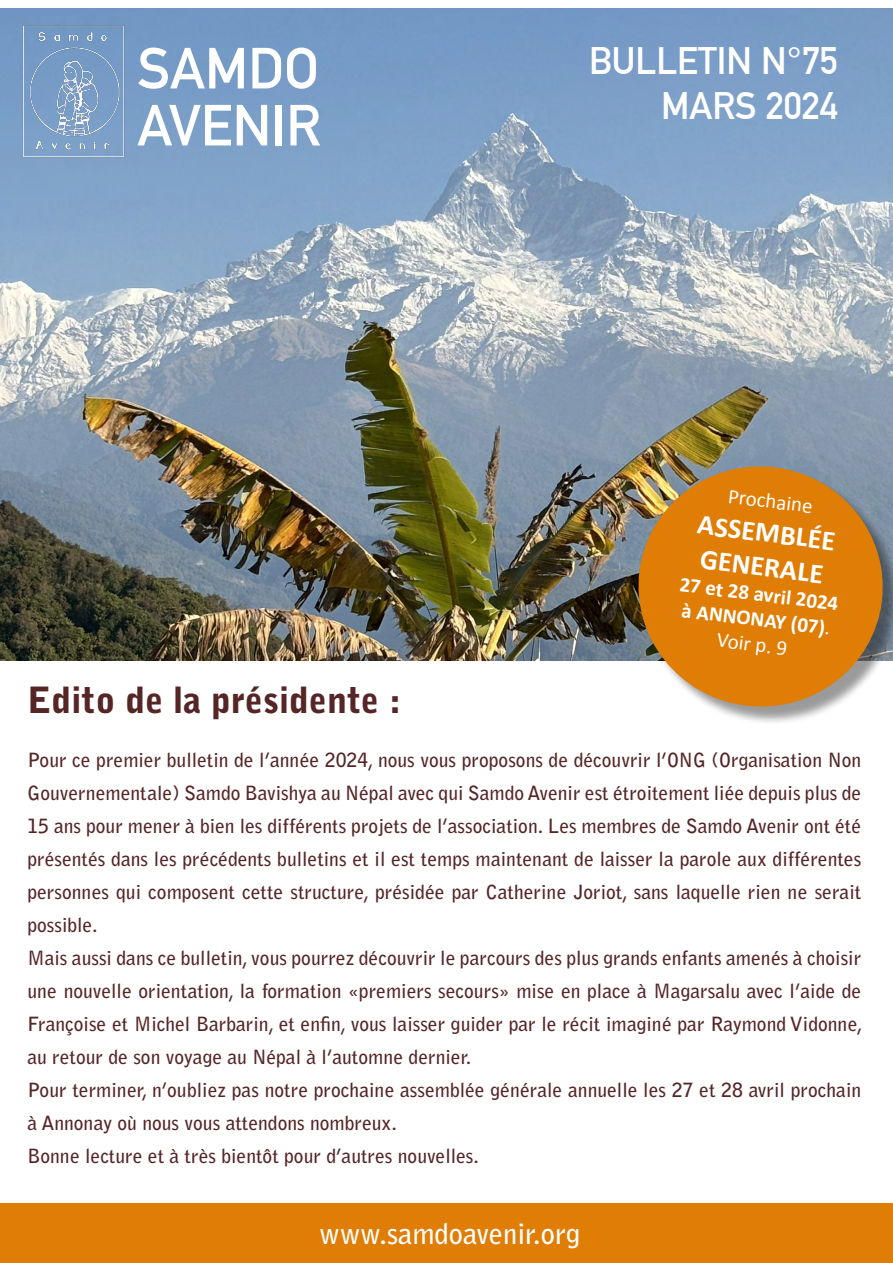
<style>
.page{position:relative;width:893px;height:1263px;background:#fff}
.page>*{position:absolute;margin:0;border:0;box-sizing:border-box;transform-origin:0 0}
.t1{font:700 57px "DIN Alternate";color:#fff}
.t2{font:700 37.5px "DIN Alternate";color:#fff}
.t3{font:900 36px "Bell Gothic Std";color:#562627}
.t4{font:700 28.5px "Bell Gothic Std";color:#fff}
.t5{font:700 28.5px "Calibri";color:#fff}
.t6{font:700 21px "Calibri";color:#fff}
.t7{font:21px "Calibri";color:#fff}
.t8{font:700 19.5px/33px "Bell Gothic Std";color:#562627;text-align:justify}
.s1{font-weight:400}
</style>
<div class="page">
<img style="left:0;top:9px;width:893px;height:651px">
<div style="left:0;top:1203px;width:893px;height:60px;background:#df7d05"></div>
<img style="left:21px;top:24px;width:105px;height:136px">
<div style="left:641px;top:469px;width:252px;height:256px;background:#000;opacity:.4"></div>
<svg style="left:631px;top:459px;width:259px;height:255px;background:#cd8a36"></svg>
<p class="t1" style="left:137px;top:25px;width:183px">SAMDO</p>
<p class="t1" style="left:137px;top:82px;width:185px">AVENIR</p>
<p class="t2" style="left:589px;top:32px;width:250px">BULLETIN N°75</p>
<p class="t2" style="left:661px;top:77px;width:178px">MARS 2024</p>
<p class="t7" style="left:730px;top:483px;width:87px;rotate:7deg">Prochaine</p>
<p class="t5" style="left:700px;top:506px;width:140px;rotate:7deg">ASSEMBLÉE</p>
<p class="t5" style="left:702px;top:541px;width:126px;rotate:7deg">GENERALE</p>
<p class="t6" style="left:681px;top:571px;width:161px;rotate:7deg">27 et 28 avril 2024</p>
<p class="t6" style="left:683px;top:597px;width:151px;rotate:7deg">à ANNONAY (07)<span class="s1">.</span></p>
<p class="t7" style="left:719px;top:627px;width:72px;rotate:7deg">Voir p. 9</p>
<p class="t3" style="left:27px;top:679px;width:375px">Edito de la présidente :</p>
<p class="t8" style="left:27px;top:743px;width:835px">Pour ce premier bulletin de l’année 2024, nous vous proposons de découvrir l’ONG (Organisation Non Gouvernementale) Samdo Bavishya au Népal avec qui Samdo Avenir est étroitement liée depuis plus de 15 ans pour mener à bien les différents projets de l’association. Les membres de Samdo Avenir ont été présentés dans les précédents bulletins et il est temps maintenant de laisser la parole aux différentes personnes qui composent cette structure, présidée par Catherine Joriot, sans laquelle rien ne serait possible.</p>
<p class="t8" style="left:27px;top:941px;width:837px">Mais aussi dans ce bulletin, vous pourrez découvrir le parcours des plus grands enfants amenés à choisir une nouvelle orientation, la formation «premiers secours» mise en place à Magarsalu avec l’aide de Françoise et Michel Barbarin, et enfin, vous laisser guider par le récit imaginé par Raymond Vidonne, au retour de son voyage au Népal à l’automne dernier.</p>
<p class="t8" style="left:27px;top:1073px;width:835px">Pour terminer, n’oubliez pas notre prochaine assemblée générale annuelle les 27 et 28 avril prochain à Annonay où nous vous attendons nombreux.</p>
<p class="t8" style="left:27px;top:1139px;width:453px">Bonne lecture et à très bientôt pour d’autres nouvelles.</p>
<p class="t4" style="left:319px;top:1216px;width:263px">www.samdoavenir.org</p>
</div>
